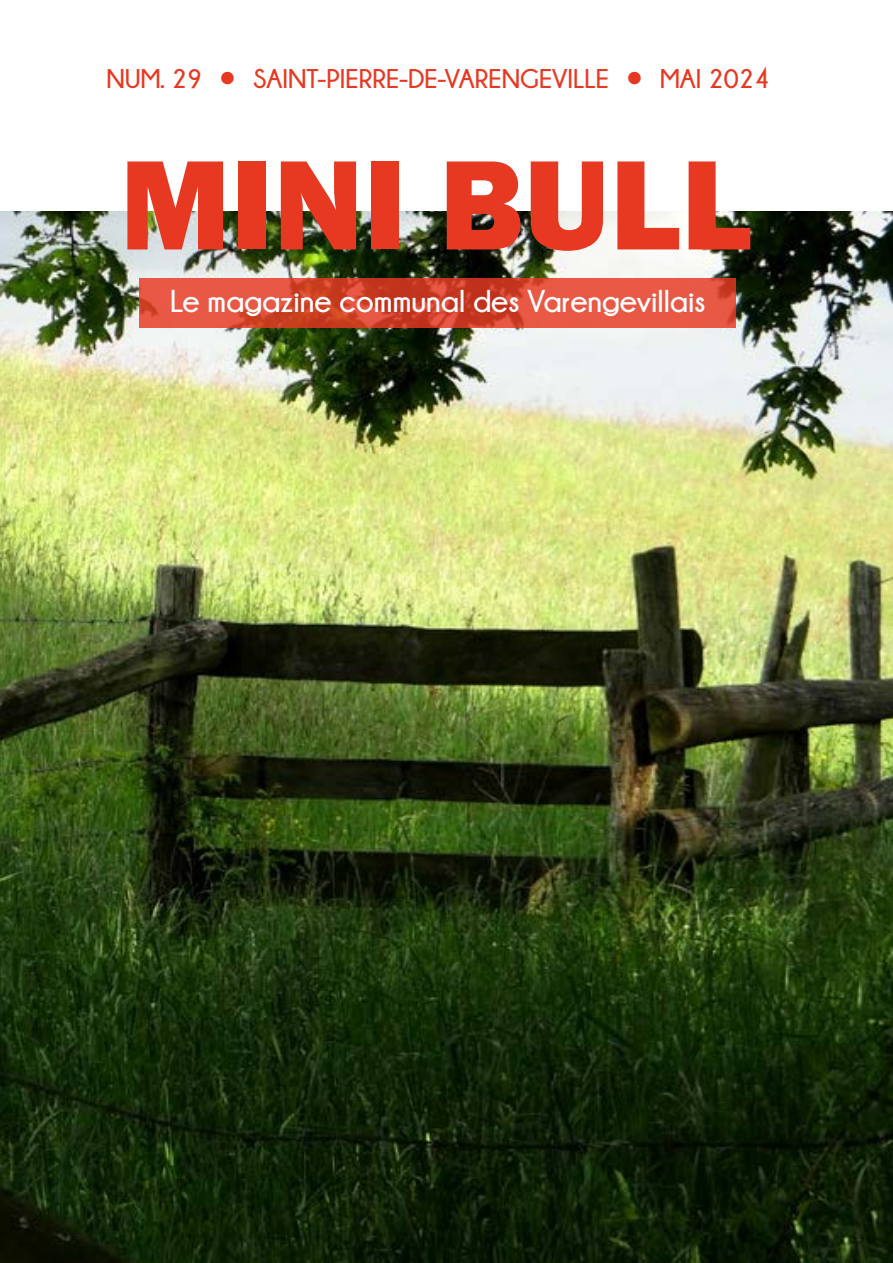
<style>
.page{position:relative;width:893px;height:1263px;background:#fff}
.page>*{position:absolute;margin:0;border:0;box-sizing:border-box;transform-origin:0 0}
.t1{font:800 132px "Franklin Gothic";color:#e73922}
.t2{font:700 31.5px "Champagne&Limousines";color:#fff}
.t3{font:700 27px "Champagne&Limousines";color:#e73922}
</style>
<div class="page">
<img style="left:0;top:211px;width:893px;height:1052px">
<svg style="left:139px;top:278px;width:597px;height:49px;background:#db4c37"></svg>
<p class="t3" style="left:106px;top:64px;width:665px">NUM. 29 ● SAINT-PIERRE-DE-VARENGEVILLE ● MAI 2024</p>
<h1 class="t1" style="left:120px;top:120px;width:634px">MINI BULL</h1>
<p class="t2" style="left:170px;top:283px;width:537px">Le magazine communal des Varengevillais</p>
</div>
